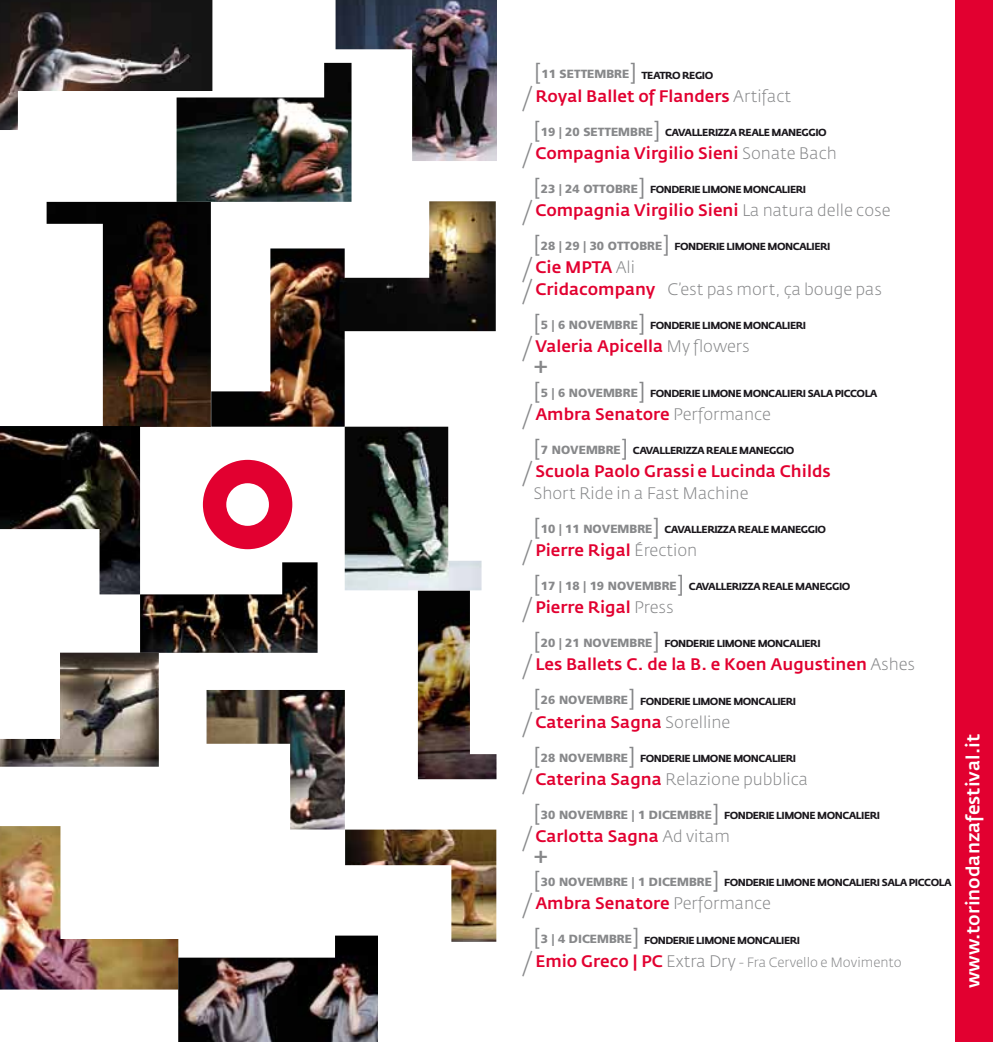
<style>
.page{position:relative;width:993px;height:1042px;background:#fff}
.page>*{position:absolute;margin:0;border:0;box-sizing:border-box;transform-origin:0 0}
.t1{font:31.5px "Fedra Sans";color:#87888a}
.t2{font:500 18.38px "Fedra Sans";color:#fff}
.t3{font:500 16.62px "Fedra Sans";color:#e20030}
.t4{font:300 16.62px "Fedra Sans";color:#87888a}
.t5{font:300 13.3px "Fedra Sans";color:#87888a}
.t6{font:900 11.9px "Frutiger LT Std";color:#87888a}
.t7{font:700 10.15px "Fedra Sans";letter-spacing:-.05em;color:#1a171c}
.s1{font-family:"Fedra Sans";font-weight:400;font-size:21.53px}
.s2{font-family:"Fedra Sans";font-weight:700;font-size:10.15px;color:#1a171c}
.s3{font-weight:300;color:#87888a}
.s4{font-weight:400;font-size:21.53px;color:#87888a}
.s5{font-family:"Frutiger LT Std";font-weight:900;font-size:11.9px;color:#87888a}
.s6{font-weight:500;color:#e20030}
.s7{font-weight:500;font-size:16.62px;color:#e20030}
.s8{font-size:16.62px}
</style>
<div class="page">
<div style="left:954px;top:0;width:38px;height:1042px;background:#e20030"></div>
<img style="left:140px;top:562px;width:177px;height:91px">
<img style="left:176px;top:63px;width:175px;height:139px">
<img style="left:335px;top:0;width:162px;height:161px">
<img style="left:47px;top:202px;width:164px;height:225px">
<img style="left:211px;top:248px;width:133px;height:179px">
<img style="left:339px;top:201px;width:156px;height:130px">
<img style="left:0;top:426px;width:140px;height:168px">
<img style="left:344px;top:427px;width:137px;height:163px">
<img style="left:0;top:653px;width:159px;height:114px">
<img style="left:206px;top:690px;width:139px;height:139px">
<img style="left:418px;top:591px;width:78px;height:188px">
<img style="left:0;top:826px;width:178px;height:163px">
<img style="left:178px;top:935px;width:200px;height:107px">
<img style="left:345px;top:829px;width:151px;height:113px">
<img style="left:0;top:0;width:212px;height:130px">
<svg style="left:203px;top:460px;width:89px;height:89px"></svg>
<p class="t6" style="left:534px;top:67px;width:181px"><span class="s1">[</span>11 SETTEMBRE<span class="s1">]</span> <span class="s2">TEATRO REGIO</span></p>
<h3 class="t3" style="left:535px;top:86px;width:257px">Royal Ballet of Flanders <span class="s3">Artifact</span></h3>
<p class="t7" style="left:533px;top:126px;width:295px"><span class="s4">[</span><span class="s5">19 | 20 SETTEMBRE</span><span class="s4">]</span> CAVALLERIZZA REALE MANEGGIO</p>
<h3 class="t3" style="left:535px;top:143px;width:303px">Compagnia Virgilio Sieni <span class="s3">Sonate Bach</span></h3>
<p class="t7" style="left:533px;top:183px;width:274px"><span class="s4">[</span><span class="s5">23 | 24 OTTOBRE</span><span class="s4">]</span> FONDERIE LIMONE MONCALIERI</p>
<h3 class="t3" style="left:535px;top:200px;width:356px">Compagnia Virgilio Sieni <span class="s3">La natura delle cose</span></h3>
<p class="t7" style="left:533px;top:240px;width:298px"><span class="s4">[</span><span class="s5">28 | 29 | 30 OTTOBRE</span><span class="s4">]</span> FONDERIE LIMONE MONCALIERI</p>
<h3 class="t3" style="left:535px;top:258px;width:101px">Cie MPTA <span class="s3">Ali</span></h3>
<h3 class="t4" style="left:535px;top:280px;width:348px"><span class="s6">Cridacompany</span> C’est pas mort, ça bouge pas</h3>
<p class="t7" style="left:533px;top:319px;width:274px"><span class="s4">[</span><span class="s5">5 | 6 NOVEMBRE</span><span class="s4">]</span> FONDERIE LIMONE MONCALIERI</p>
<h3 class="t3" style="left:535px;top:337px;width:216px">Valeria Apicella <span class="s3">My flowers</span></h3>
<h1 class="t1" style="left:533px;top:351px;width:16px">+</h1>
<p class="t7" style="left:533px;top:387px;width:345px"><span class="s4">[</span><span class="s5">5 | 6 NOVEMBRE</span><span class="s4">]</span> FONDERIE LIMONE MONCALIERI SALA PICCOLA</p>
<h3 class="t3" style="left:535px;top:404px;width:237px">Ambra Senatore <span class="s3">Performance</span></h3>
<p class="t7" style="left:533px;top:444px;width:262px"><span class="s4">[</span><span class="s5">7 NOVEMBRE</span><span class="s4">]</span> CAVALLERIZZA REALE MANEGGIO</p>
<h3 class="t3" style="left:535px;top:461px;width:297px">Scuola Paolo Grassi e Lucinda Childs</h3>
<h3 class="t4" style="left:533px;top:484px;width:216px">Short Ride in a Fast Machine</h3>
<p class="t7" style="left:533px;top:523px;width:294px"><span class="s4">[</span><span class="s5">10 | 11 NOVEMBRE</span><span class="s4">]</span> CAVALLERIZZA REALE MANEGGIO</p>
<h3 class="t3" style="left:535px;top:541px;width:163px">Pierre Rigal <span class="s3">Érection</span></h3>
<p class="t7" style="left:533px;top:580px;width:318px"><span class="s4">[</span><span class="s5">17 | 18 | 19 NOVEMBRE</span><span class="s4">]</span> CAVALLERIZZA REALE MANEGGIO</p>
<h3 class="t3" style="left:535px;top:598px;width:140px">Pierre Rigal <span class="s3">Press</span></h3>
<p class="t7" style="left:533px;top:638px;width:288px"><span class="s4">[</span><span class="s5">20 | 21 NOVEMBRE</span><span class="s4">]</span> FONDERIE LIMONE MONCALIERI</p>
<h3 class="t3" style="left:535px;top:655px;width:381px">Les Ballets C. de la B. e Koen Augustinen <span class="s3">Ashes</span></h3>
<p class="t7" style="left:533px;top:695px;width:264px"><span class="s4">[</span><span class="s5">26 NOVEMBRE</span><span class="s4">]</span> FONDERIE LIMONE MONCALIERI</p>
<h3 class="t3" style="left:535px;top:712px;width:196px">Caterina Sagna <span class="s3">Sorelline</span></h3>
<p class="t7" style="left:533px;top:752px;width:264px"><span class="s4">[</span><span class="s5">28 NOVEMBRE</span><span class="s4">]</span> FONDERIE LIMONE MONCALIERI</p>
<h3 class="t4" style="left:535px;top:770px;width:274px"><span class="s6">Caterina Sagna</span> Relazione pubblica</h3>
<p class="t7" style="left:533px;top:809px;width:348px"><span class="s4">[</span><span class="s5">30 NOVEMBRE | 1 DICEMBRE</span><span class="s4">]</span> FONDERIE LIMONE MONCALIERI</p>
<h3 class="t3" style="left:535px;top:826px;width:196px">Carlotta Sagna <span class="s3">Ad vitam</span></h3>
<h1 class="t1" style="left:533px;top:840px;width:16px">+</h1>
<p class="t7" style="left:533px;top:876px;width:419px"><span class="s4">[</span><span class="s5">30 NOVEMBRE | 1 DICEMBRE</span><span class="s4">]</span> FONDERIE LIMONE MONCALIERI SALA PICCOLA</p>
<h3 class="t3" style="left:535px;top:894px;width:237px">Ambra Senatore <span class="s3">Performance</span></h3>
<p class="t7" style="left:533px;top:934px;width:268px"><span class="s4">[</span><span class="s5">3 | 4 DICEMBRE</span><span class="s4">]</span> FONDERIE LIMONE MONCALIERI</p>
<h3 class="t5" style="left:535px;top:955px;width:368px"><span class="s7">Emio Greco | PC</span> <span class="s8">Extra Dry</span> - Fra Cervello e Movimento</h3>
<h2 class="t2" style="left:962px;top:988px;width:256px;rotate:-90deg">www.torinodanzafestival.it</h2>
</div>
